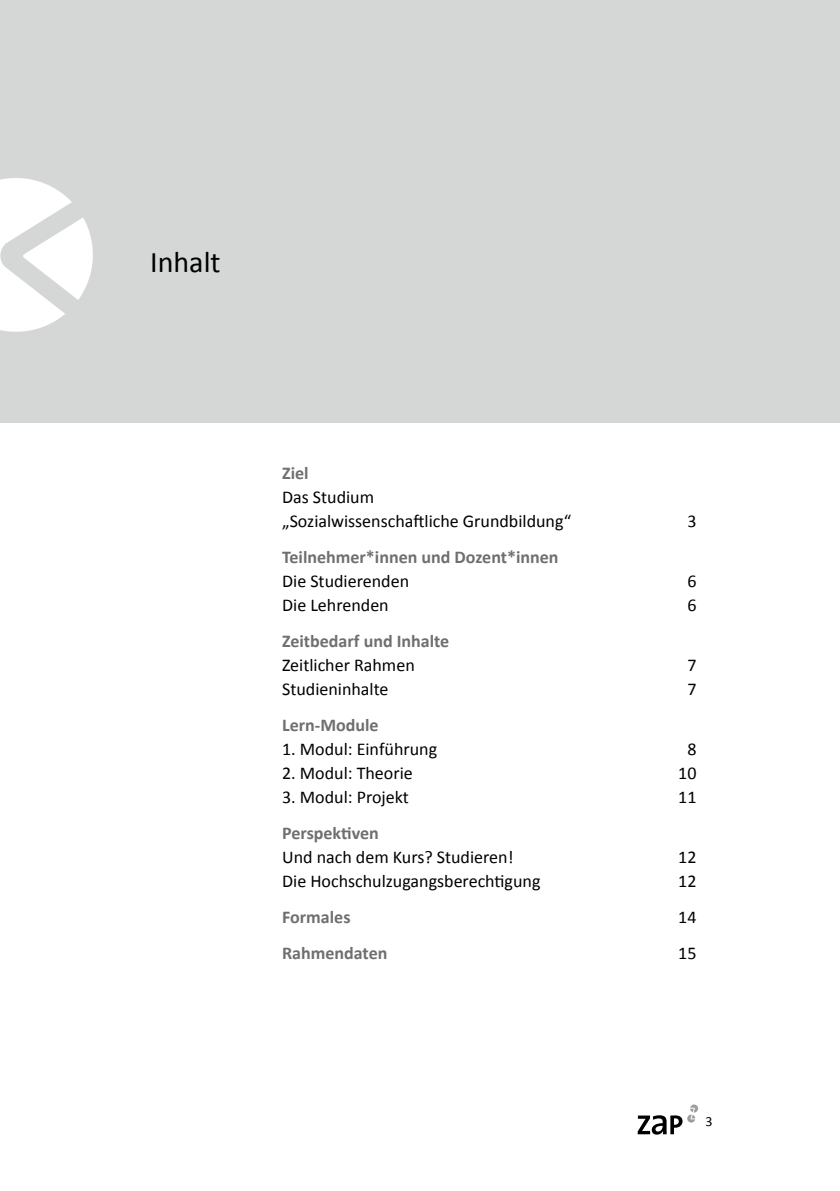
<style>
.page{position:relative;width:840px;height:1191px;background:#fff}
.page>*{position:absolute;margin:0;border:0;box-sizing:border-box;transform-origin:0 0}
.t1{font:30px "Calibri";color:#000}
.t2{font:18px/24px "Calibri";color:#000}
.t3{font:700 18px "Calibri";color:#6f6f6e}
.t4{font:14px "Calibri";color:#000}
</style>
<div class="page">
<svg style="left:637px;top:1104px;width:60px;height:30px"></svg>
<div style="left:0;top:0;width:839px;height:422px;background:#d5d6d6"></div>
<svg style="left:0;top:178px;width:93px;height:154px"></svg>
<h1 class="t1" style="left:150px;top:241px;width:72px">Inhalt</h1>
<p class="t3" style="left:282px;top:460px;width:28px">Ziel</p>
<p class="t2" style="left:282px;top:484px;width:290px">Das Studium<br>„Sozialwissenschaftliche Grundbildung“</p>
<p class="t2" style="left:687px;top:508px;width:11px">3</p>
<p class="t3" style="left:282px;top:544px;width:278px">Teilnehmer*innen und Dozent*innen</p>
<p class="t2" style="left:282px;top:568px;width:128px">Die Studierenden</p>
<p class="t2" style="left:687px;top:568px;width:11px">6</p>
<p class="t2" style="left:282px;top:592px;width:108px">Die Lehrenden</p>
<p class="t2" style="left:687px;top:592px;width:11px">6</p>
<p class="t3" style="left:282px;top:628px;width:169px">Zeitbedarf und Inhalte</p>
<p class="t2" style="left:282px;top:652px;width:134px">Zeitlicher Rahmen</p>
<p class="t2" style="left:687px;top:652px;width:11px">7</p>
<p class="t2" style="left:282px;top:676px;width:108px">Studieninhalte</p>
<p class="t2" style="left:687px;top:676px;width:11px">7</p>
<p class="t3" style="left:282px;top:712px;width:98px">Lern-Module</p>
<p class="t2" style="left:282px;top:736px;width:156px">1. Modul: Einführung</p>
<p class="t2" style="left:687px;top:736px;width:11px">8</p>
<p class="t2" style="left:282px;top:760px;width:132px">2. Modul: Theorie</p>
<p class="t2" style="left:678px;top:760px;width:20px">10</p>
<p class="t2" style="left:282px;top:784px;width:128px">3. Modul: Projekt</p>
<p class="t2" style="left:678px;top:784px;width:20px">11</p>
<p class="t3" style="left:282px;top:820px;width:98px">Perspektiven</p>
<p class="t2" style="left:282px;top:844px;width:233px">Und nach dem Kurs? Studieren!</p>
<p class="t2" style="left:678px;top:844px;width:20px">12</p>
<p class="t2" style="left:282px;top:868px;width:260px">Die Hochschulzugangsberechtigung</p>
<p class="t2" style="left:678px;top:868px;width:20px">12</p>
<p class="t3" style="left:282px;top:904px;width:70px">Formales</p>
<p class="t2" style="left:678px;top:904px;width:20px">14</p>
<p class="t3" style="left:282px;top:940px;width:107px">Rahmendaten</p>
<p class="t2" style="left:678px;top:940px;width:20px">15</p>
<p class="t4" style="left:705px;top:1111px;width:9px">3</p>
</div>
